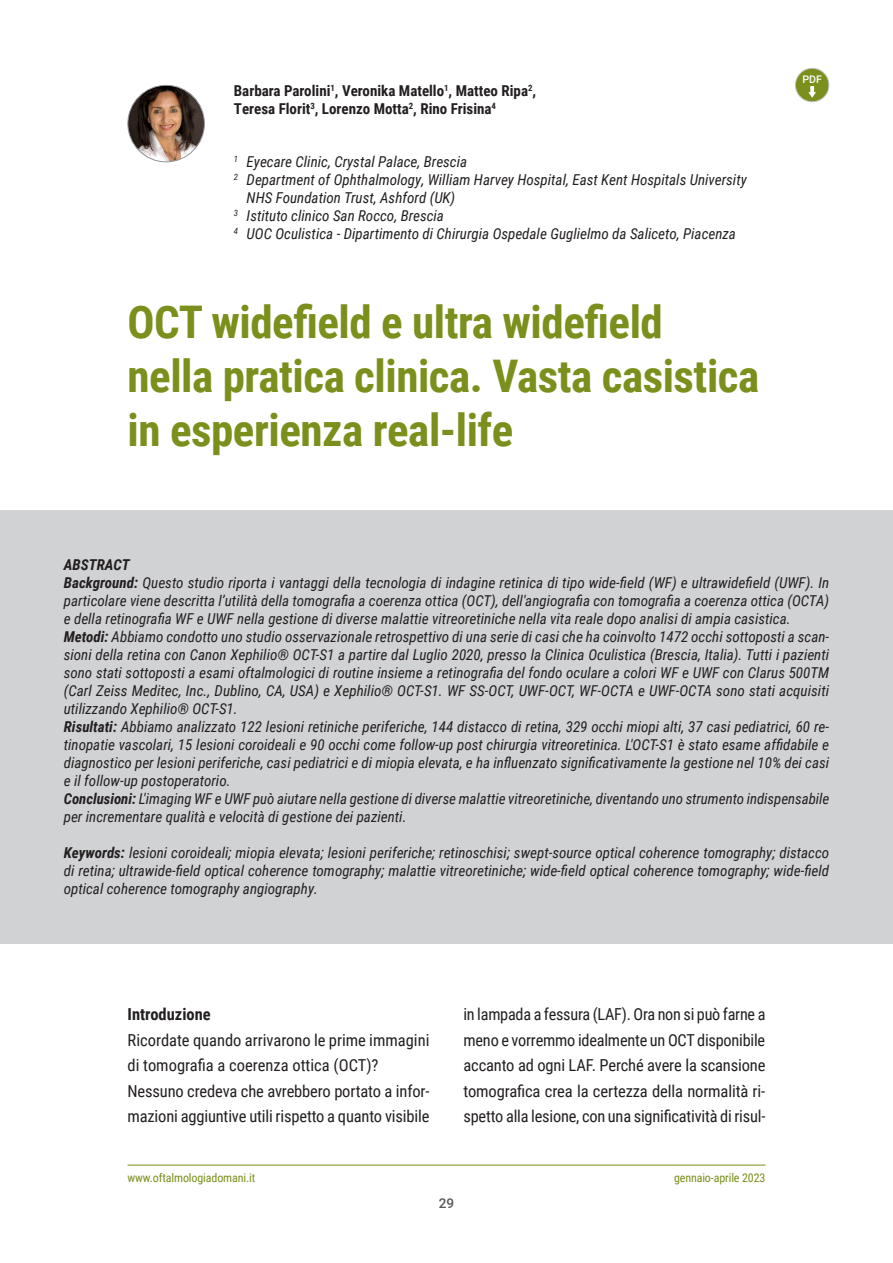
<style>
.page{position:relative;width:893px;height:1263px;background:#fff}
.page>*{position:absolute;margin:0;border:0;box-sizing:border-box;transform-origin:0 0}
.t1{font:700 45px/54px "Roboto Condensed";letter-spacing:-.01em;color:#7a8f1c}
.t2{font:16.5px/25.5px "Roboto Condensed";letter-spacing:-.01em;color:#231f20}
.t3{font:700 16.5px "Roboto Condensed";color:#231f20}
.t4{font:italic 15px/18px "Roboto Condensed";color:#231f20}
.t5{font:700 15px/18px "Roboto Condensed";color:#231f20}
.t6{font:500 13.5px "Roboto";color:#57585a}
.t7{font:12px "Roboto Condensed";letter-spacing:-.01em;color:#7a8f1c}
.t8{font:500 10.65px "Roboto";color:#fff}
.s1{font-weight:700}
</style>
<div class="page">
<hr style="left:128px;top:1165px;width:637px;height:1px;background:#7a8f1c">
<div style="left:795px;top:68px;width:34px;height:34px;background:#7a8f1c;border-radius:50%"></div>
<svg style="left:808px;top:86px;width:8px;height:12px"></svg>
<div style="left:795px;top:68px;width:34px;height:34px;border:1px solid #bcbdc0;border-radius:50%"></div>
<img style="left:128px;top:85px;width:76px;height:77px;border-radius:38px">
<div style="left:128px;top:85px;width:77px;height:77px;border:1px solid #939598;border-radius:50%"></div>
<div style="left:0;top:510px;width:893px;height:434px;background:#d1d2d4"></div>
<p class="t5" style="left:234px;top:81px;width:304px">Barbara Parolini<sup>1</sup>, Veronika Matello<sup>1</sup>, Matteo Ripa<sup>2</sup>,<br>Teresa Florit<sup>3</sup>, Lorenzo Motta<sup>2</sup>, Rino Frisina<sup>4</sup></p>
<p class="t4" style="left:234px;top:152px;width:235px"><sup>1</sup> Eyecare Clinic, Crystal Palace, Brescia</p>
<p class="t4" style="left:234px;top:170px;width:514px"><sup>2</sup> Department of Ophthalmology, William Harvey Hospital, East Kent Hospitals University</p>
<p class="t4" style="left:247px;top:188px;width:210px">NHS Foundation Trust, Ashford (UK)</p>
<p class="t4" style="left:234px;top:206px;width:212px"><sup>3</sup> Istituto clinico San Rocco, Brescia</p>
<p class="t4" style="left:234px;top:224px;width:504px"><sup>4</sup> UOC Oculistica - Dipartimento di Chirurgia Ospedale Guglielmo da Saliceto, Piacenza</p>
<h1 class="t1" style="left:128px;top:293px;width:633px">OCT widefield e ultra widefield nella pratica clinica. Vasta casistica in esperienza real-life</h1>
<p class="t8" style="left:802px;top:72px;width:21px">PDF</p>
<p class="t4" style="left:64px;top:555px;width:767px"><span class="s1">ABSTRACT<br>Background:</span> Questo studio riporta i vantaggi della tecnologia di indagine retinica di tipo wide-field (WF) e ultrawidefield (UWF). In particolare viene descritta l’utilità della tomografia a coerenza ottica (OCT), dell'angiografia con tomografia a coerenza ottica (OCTA) e della retinografia WF e UWF nella gestione di diverse malattie vitreoretiniche nella vita reale dopo analisi di ampia casistica.<br><span class="s1">Metodi:</span> Abbiamo condotto uno studio osservazionale retrospettivo di una serie di casi che ha coinvolto 1472 occhi sottoposti a scan&shy;sioni della retina con Canon Xephilio® OCT-S1 a partire dal Luglio 2020, presso la Clinica Oculistica (Brescia, Italia). Tutti i pazienti sono stati sottoposti a esami oftalmologici di routine insieme a retinografia del fondo oculare a colori WF e UWF con Clarus 500TM (Carl Zeiss Meditec, Inc., Dublino, CA, USA) e Xephilio® OCT-S1. WF SS-OCT, UWF-OCT, WF-OCTA e UWF-OCTA sono stati acquisiti utilizzando Xephilio® OCT-S1.<br><span class="s1">Risultati:</span> Abbiamo analizzato 122 lesioni retiniche periferiche, 144 distacco di retina, 329 occhi miopi alti, 37 casi pediatrici, 60 re&shy;tinopatie vascolari, 15 lesioni coroideali e 90 occhi come follow-up post chirurgia vitreoretinica. L'OCT-S1 è stato esame affidabile e diagnostico per lesioni periferiche, casi pediatrici e di miopia elevata, e ha influenzato significativamente la gestione nel 10% dei casi e il follow-up postoperatorio.<br><span class="s1">Conclusioni:</span> L'imaging WF e UWF può aiutare nella gestione di diverse malattie vitreoretiniche, diventando uno strumento indispensabile per incrementare qualità e velocità di gestione dei pazienti.</p>
<p class="t4" style="left:64px;top:843px;width:767px;text-align:justify"><span class="s1">Keywords:</span> lesioni coroideali; miopia elevata; lesioni periferiche; retinoschisi; swept-source optical coherence tomography; distacco di retina; ultrawide-field optical coherence tomography; malattie vitreoretiniche; wide-field optical coherence tomography; wide-field optical coherence tomography angiography.</p>
<p class="t3" style="left:128px;top:1003px;width:85px">Introduzione</p>
<p class="t2" style="left:128px;top:1026px;width:303px">Ricordate quando arrivarono le prime immagini di tomografia a coerenza ottica (OCT)?<br>Nessuno credeva che avrebbero portato a infor&shy;mazioni aggiuntive utili rispetto a quanto visibile</p>
<p class="t2" style="left:463px;top:1001px;width:303px;text-align:justify">in lampada a fessura (LAF). Ora non si può farne a meno e vorremmo idealmente un OCT disponibile accanto ad ogni LAF. Perché avere la scansione tomografica crea la certezza della normalità ri&shy;spetto alla lesione, con una significatività di risul-</p>
<p class="t7" style="left:128px;top:1169px;width:129px">www.oftalmologiadomani.it</p>
<p class="t7" style="left:674px;top:1169px;width:93px">gennaio-aprile 2023</p>
<p class="t6" style="left:439px;top:1194px;width:17px">29</p>
</div>
